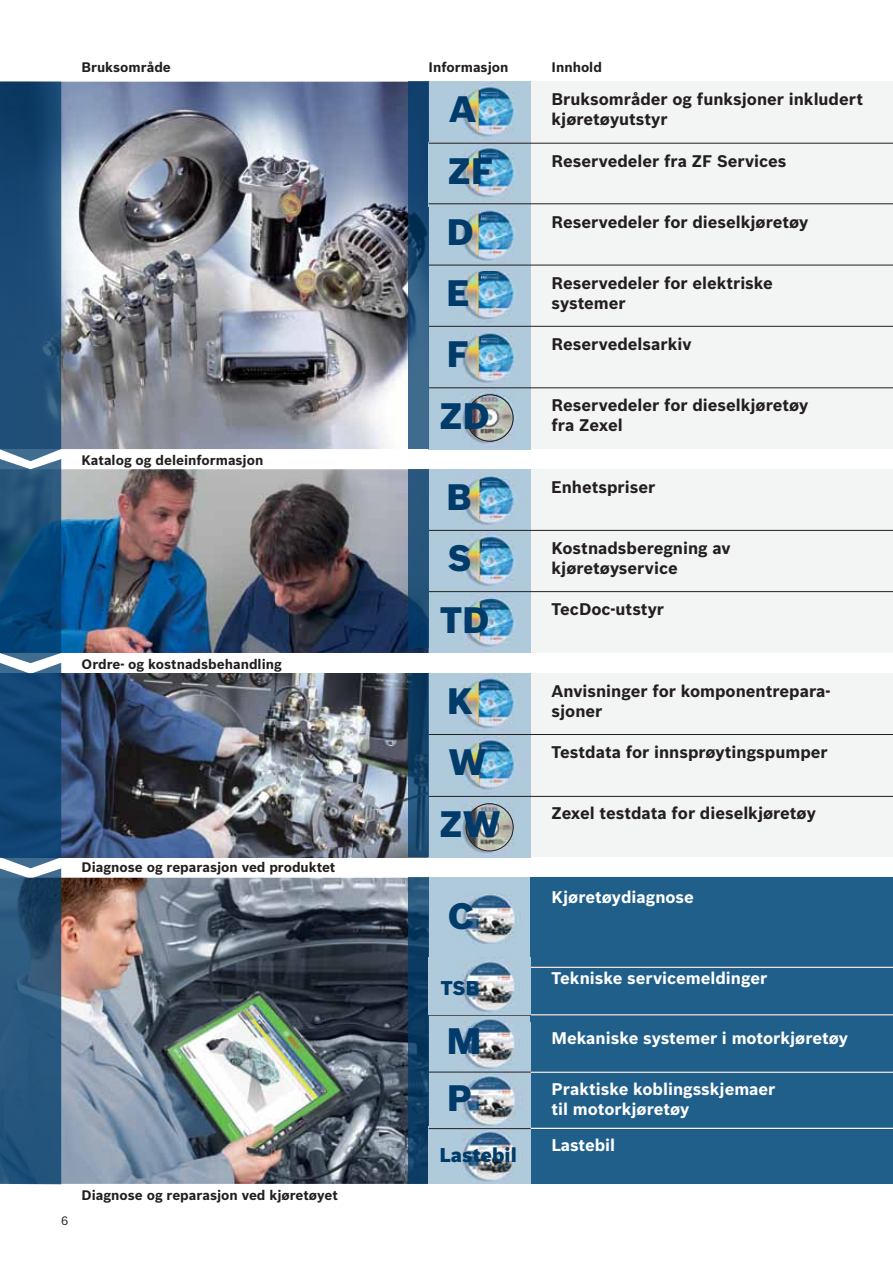
<style>
.page{position:relative;width:893px;height:1263px;background:#fff}
.page>*{position:absolute;margin:0;border:0;box-sizing:border-box;transform-origin:0 0}
.t1{font:900 36px/61.1px "Bosch Sans";color:#003b6a}
.t2{font:900 19.5px "Bosch Sans";color:#003b6a}
.t3{font:700 16.5px/20.4px "Bosch Sans";color:#231f20}
.t4{font:700 16.5px/20.4px "Bosch Sans";color:#fff}
.t5{font:700 13.5px "Bosch Sans";color:#231f20}
.t6{font:12px "Bosch Sans";color:#231f20}
</style>
<div class="page">
<div style="left:429px;top:674px;width:464px;height:183px;background:#f3f4f4"></div>
<div style="left:429px;top:469px;width:464px;height:184px;background:#f3f4f4"></div>
<div style="left:421px;top:82px;width:472px;height:367px;background:#f3f4f4"></div>
<img style="left:61px;top:674px;width:470px;height:183px">
<img style="left:429px;top:469px;width:102px;height:56px">
<img style="left:429px;top:525px;width:102px;height:128px">
<img style="left:429px;top:271px;width:102px;height:178px">
<img style="left:429px;top:82px;width:102px;height:121px">
<img style="left:429px;top:204px;width:102px;height:67px">
<img style="left:467px;top:395px;width:46px;height:46px">
<div style="left:466px;top:394px;width:47px;height:48px;border:1px solid #231f20;border-radius:50%"></div>
<hr style="left:429px;top:530px;width:464px;height:1px;background:#231f20">
<hr style="left:429px;top:265px;width:464px;height:1px;background:#231f20">
<hr style="left:429px;top:387px;width:464px;height:1px;background:#231f20">
<hr style="left:429px;top:326px;width:464px;height:1px;background:#231f20">
<hr style="left:429px;top:591px;width:464px;height:1px;background:#231f20">
<hr style="left:429px;top:734px;width:464px;height:1px;background:#231f20">
<hr style="left:429px;top:796px;width:464px;height:1px;background:#231f20">
<img style="left:61px;top:82px;width:347px;height:367px">
<img style="left:61px;top:469px;width:368px;height:184px">
<img style="left:466px;top:804px;width:47px;height:47px">
<div style="left:466px;top:803px;width:48px;height:48px;border:1px solid #231f20;border-radius:50%"></div>
<svg style="left:408px;top:82px;width:21px;height:367px;background:#26537b"></svg>
<div style="left:408px;top:469px;width:21px;height:179px;background:linear-gradient(to bottom,#346085,#0c3c67)"></div>
<svg style="left:408px;top:674px;width:21px;height:183px;background:#154368"></svg>
<div style="left:531px;top:1015px;width:362px;height:169px;background:#215f8b"></div>
<img style="left:61px;top:878px;width:470px;height:306px">
<div style="left:531px;top:878px;width:362px;height:144px;background:#215f8b"></div>
<hr style="left:429px;top:1015px;width:464px;height:1px;background:#231f20">
<hr style="left:531px;top:1014px;width:362px;height:1px;background:#fff">
<svg style="left:408px;top:878px;width:21px;height:306px;background:#134167"></svg>
<hr style="left:429px;top:966px;width:464px;height:1px;background:#231f20">
<hr style="left:531px;top:967px;width:362px;height:1px;background:#fff">
<hr style="left:429px;top:1072px;width:464px;height:1px;background:#231f20">
<hr style="left:429px;top:1128px;width:464px;height:1px;background:#231f20">
<hr style="left:531px;top:1128px;width:362px;height:1px;background:#fff">
<hr style="left:531px;top:1071px;width:362px;height:2px;background:#fff">
<hr style="left:429px;top:203px;width:464px;height:1px;background:#231f20">
<hr style="left:429px;top:143px;width:464px;height:1px;background:#231f20">
<svg style="left:0;top:82px;width:61px;height:1102px;background:#21517a"></svg>
<p class="t5" style="left:82px;top:59px;width:91px">Bruksområde</p>
<p class="t5" style="left:429px;top:59px;width:81px">Informasjon</p>
<p class="t5" style="left:551px;top:59px;width:52px">Innhold</p>
<h1 class="t1" style="left:449px;top:79px;width:29px">A</h1>
<p class="t3" style="left:551px;top:89px;width:313px">Bruksområder og funksjoner inkludert kjøretøyutstyr</p>
<h1 class="t1" style="left:448px;top:141px;width:47px">ZF</h1>
<p class="t3" style="left:551px;top:151px;width:237px">Reservedeler fra ZF Services</p>
<p class="t5" style="left:82px;top:451px;width:183px">Katalog og deleinformasjon</p>
<p class="t5" style="left:82px;top:656px;width:202px">Ordre- og kostnadsbehandling</p>
<p class="t5" style="left:82px;top:858px;width:255px">Diagnose og reparasjon ved produktet</p>
<h1 class="t1" style="left:447px;top:202px;width:29px">D</h1>
<p class="t3" style="left:551px;top:211px;width:258px">Reservedeler for dieselkjøretøy</p>
<h1 class="t1" style="left:446px;top:263px;width:25px">E<br>F</h1>
<p class="t3" style="left:551px;top:272px;width:223px">Reservedeler for elektriske systemer</p>
<p class="t3" style="left:551px;top:334px;width:141px">Reservedelsarkiv</p>
<h1 class="t1" style="left:439px;top:386px;width:52px">ZD</h1>
<p class="t3" style="left:551px;top:395px;width:258px">Reservedeler for dieselkjøretøy fra Zexel</p>
<h1 class="t1" style="left:440px;top:467px;width:51px">B<br>S<br>TD</h1>
<p class="t3" style="left:551px;top:477px;width:106px">Enhetspriser</p>
<p class="t3" style="left:551px;top:538px;width:181px">Kostnadsberegning av kjøretøyservice</p>
<p class="t3" style="left:551px;top:599px;width:114px">TecDoc-utstyr</p>
<h1 class="t1" style="left:447px;top:671px;width:41px">K<br>W</h1>
<p class="t3" style="left:551px;top:681px;width:280px">Anvisninger for komponentrepara&shy;sjoner</p>
<p class="t3" style="left:551px;top:742px;width:278px">Testdata for innsprøytingspumper</p>
<h1 class="t1" style="left:440px;top:793px;width:63px">ZW</h1>
<p class="t3" style="left:551px;top:803px;width:266px">Zexel testdata for dieselkjøretøy</p>
<h1 class="t1" style="left:448px;top:886px;width:28px">C</h1>
<p class="t4" style="left:551px;top:887px;width:144px">Kjøretøydiagnose</p>
<p class="t6" style="left:61px;top:1213px;width:9px">6</p>
<p class="t5" style="left:82px;top:1186px;width:258px">Diagnose og reparasjon ved kjøretøyet</p>
<p class="t2" style="left:441px;top:976px;width:40px">TSB</p>
<h1 class="t1" style="left:447px;top:1013px;width:37px;line-height:56.4px">M<br>P</h1>
<p class="t2" style="left:440px;top:1143px;width:79px">Lastebil</p>
<p class="t4" style="left:551px;top:968px;width:217px">Tekniske servicemeldinger</p>
<p class="t4" style="left:551px;top:1028px;width:298px">Mekaniske systemer i motorkjøretøy</p>
<p class="t4" style="left:551px;top:1079px;width:225px">Praktiske koblingsskjemaer til motorkjøretøy</p>
<p class="t4" style="left:551px;top:1135px;width:65px">Lastebil</p>
</div>
